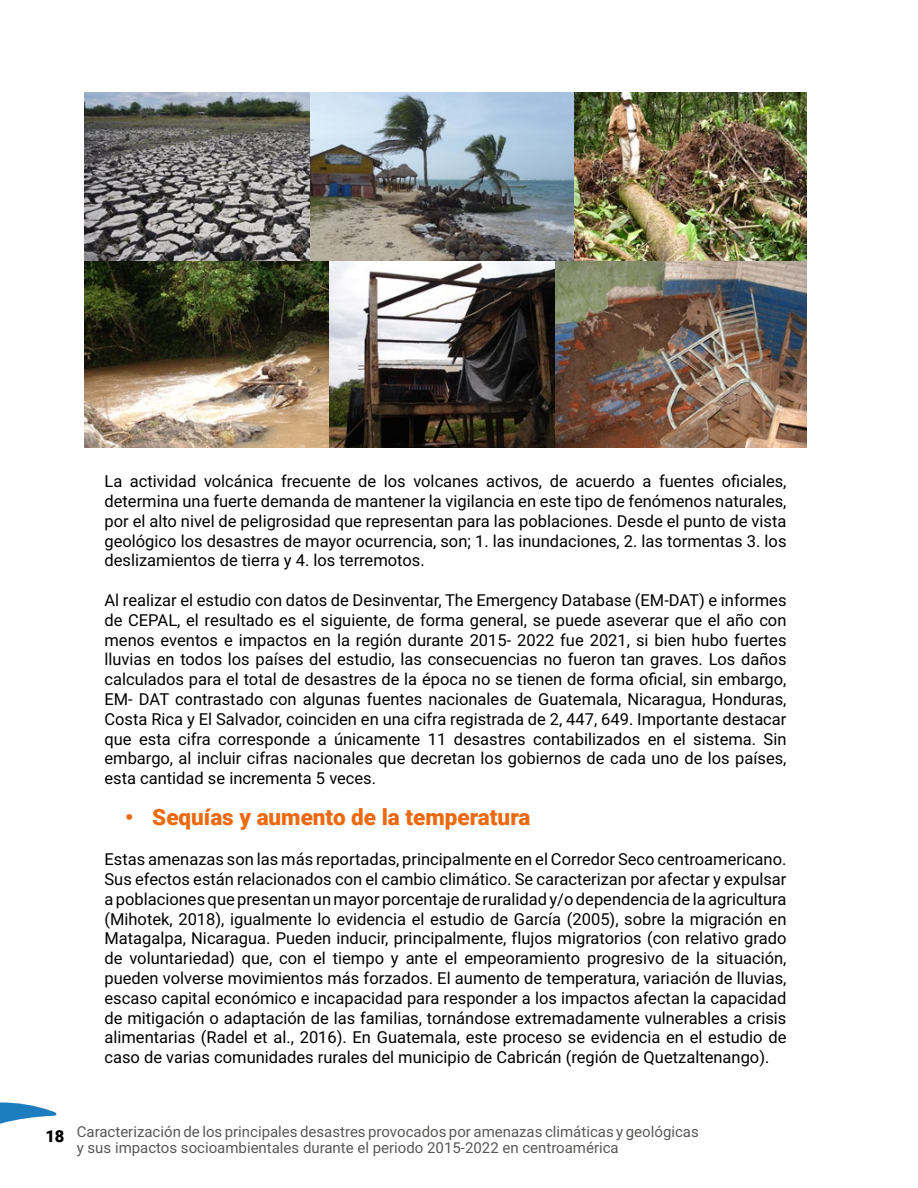
<style>
.page{position:relative;width:918px;height:1188px;background:#fff}
.page>*{position:absolute;margin:0;border:0;box-sizing:border-box;transform-origin:0 0}
.t1{font:900 22.5px "Roboto";color:#ec6910}
.t2{font:16.5px/19.8px "Roboto";color:#000;text-align:justify}
.t3{font:900 16.5px "Roboto";color:#000}
.t4{font:15px/16.5px "Roboto";color:#575756}
</style>
<div class="page">
<svg style="left:0;top:1102px;width:56px;height:22px"></svg>
<img style="left:85px;top:93px;width:721px;height:354px">
<p class="t2" style="left:104px;top:471px;width:684px">La actividad volcánica frecuente de los volcanes activos, de acuerdo a fuentes oficiales, determina una fuerte demanda de mantener la vigilancia en este tipo de fenómenos naturales, por el alto nivel de peligrosidad que representan para las poblaciones. Desde el punto de vista geológico los desastres de mayor ocurrencia, son; 1. las inundaciones, 2. las tormentas 3. los deslizamientos de tierra y 4. los terremotos.</p>
<p class="t2" style="left:104px;top:590px;width:684px">Al realizar el estudio con datos de Desinventar, The Emergency Database (EM-DAT) e informes de CEPAL, el resultado es el siguiente, de forma general, se puede aseverar que el año con menos eventos e impactos en la región durante 2015- 2022 fue 2021, si bien hubo fuertes lluvias en todos los países del estudio, las consecuencias no fueron tan graves. Los daños calculados para el total de desastres de la época no se tienen de forma oficial, sin embargo, EM- DAT contrastado con algunas fuentes nacionales de Guatemala, Nicaragua, Honduras, Costa Rica y El Salvador, coinciden en una cifra registrada de 2, 447, 649. Importante destacar que esta cifra corresponde a únicamente 11 desastres contabilizados en el sistema. Sin embargo, al incluir cifras nacionales que decretan los gobiernos de cada uno de los países, esta cantidad se incrementa 5 veces.</p>
<h1 class="t1" style="left:125px;top:802px;width:407px">• Sequías y aumento de la temperatura</h1>
<p class="t2" style="left:104px;top:849px;width:684px">Estas amenazas son las más reportadas, principalmente en el Corredor Seco centroamericano.<br>Sus efectos están relacionados con el cambio climático. Se caracterizan por afectar y expulsar a poblaciones que presentan un mayor porcentaje de ruralidad y/o dependencia de la agricultura (Mihotek, 2018), igualmente lo evidencia el estudio de García (2005), sobre la migración en Matagalpa, Nicaragua. Pueden inducir, principalmente, flujos migratorios (con relativo grado de voluntariedad) que, con el tiempo y ante el empeoramiento progresivo de la situación, pueden volverse movimientos más forzados. El aumento de temperatura, variación de lluvias, escaso capital económico e incapacidad para responder a los impactos afectan la capacidad de mitigación o adaptación de las familias, tornándose extremadamente vulnerables a crisis alimentarias (Radel et al., 2016). En Guatemala, este proceso se evidencia en el estudio de caso de varias comunidades rurales del municipio de Cabricán (región de Quetzaltenango).</p>
<p class="t3" style="left:45px;top:1125px;width:21px">18</p>
<p class="t4" style="left:77px;top:1122px;width:624px">Caracterización de los principales desastres provocados por amenazas climáticas y geológicas y sus impactos socioambientales durante el periodo 2015-2022 en centroamérica</p>
</div>
